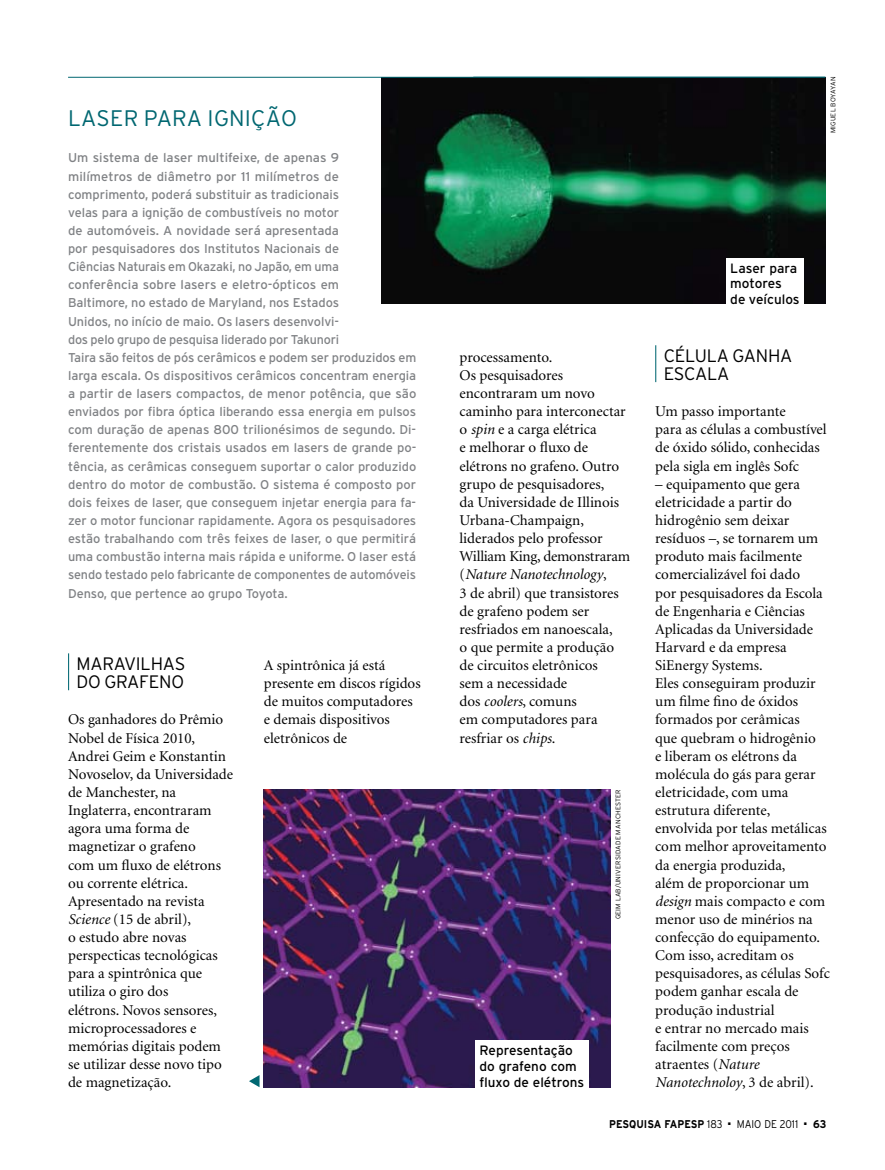
<style>
.page{position:relative;width:885px;height:1170px;background:#fff}
.page>*{position:absolute;margin:0;border:0;box-sizing:border-box;transform-origin:0 0}
.t1{font:300 22.5px "Interstate";letter-spacing:.01em;color:#006771}
.t2{font:300 18px/18.1px "Interstate";letter-spacing:-.015em;color:#000}
.t3{font:15px/18.1px "Minion";color:#000}
.t4{font:13.5px/15.8px "Interstate";color:#000}
.t5{font:12.75px/18.1px "Interstate";letter-spacing:-.005em;color:#808285}
.t6{font:700 11.25px "Interstate";color:#000;scale:.9 1}
.t7{font:300 11.25px "Interstate";color:#000;scale:.9 1}
.t8{font:300 6.75px "Interstate";letter-spacing:.025em;color:#000}
.s1{font-style:italic}
.s2{font-weight:300}
</style>
<div class="page">
<hr style="left:68px;top:653px;width:1px;height:37px;background:#006771">
<img style="left:381px;top:78px;width:444px;height:226px">
<img style="left:264px;top:789px;width:346px;height:297px">
<div style="left:475px;top:1039px;width:113px;height:51px;background:#fff"></div>
<div style="left:726px;top:257px;width:77px;height:51px;background:#fff"></div>
<hr style="left:655px;top:345px;width:1px;height:37px;background:#006771">
<svg style="left:249px;top:1075px;width:10px;height:12px"></svg>
<hr style="left:68px;top:77px;width:757px;height:1px;background:#006771">
<h1 class="t1" style="left:68px;top:105px;width:230px">LASER PARA IGNIÇÃO</h1>
<p class="t5" style="left:68px;top:149px;width:350px">Um sistema de laser multifeixe, de apenas 9<br>milímetros de diâmetro por 11 milímetros de comprimento, poderá substituir as tradicionais<br>velas para a ignição de combustíveis no motor<br>de automóveis. A novidade será apresentada<br>por pesquisadores dos Institutos Nacionais de<br>Ciências Naturais em Okazaki, no Japão, em uma<br>conferência sobre lasers e eletro-ópticos em<br>Baltimore, no estado de Maryland, nos Estados<br>Unidos, no início de maio. Os lasers desenvolvi-<br>dos pelo grupo de pesquisa liderado por Takunori<br>Taira são feitos de pós cerâmicos e podem ser produzidos em larga escala. Os dispositivos cerâmicos concentram energia a partir de lasers compactos, de menor potência, que são enviados por fibra óptica liberando essa energia em pulsos com duração de apenas 800 trilionésimos de segundo. Di&shy;ferentemente dos cristais usados em lasers de grande po&shy;tência, as cerâmicas conseguem suportar o calor produzido dentro do motor de combustão. O sistema é composto por dois feixes de laser, que conseguem injetar energia para fa&shy;zer o motor funcionar rapidamente. Agora os pesquisadores estão trabalhando com três feixes de laser, o que permitirá uma combustão interna mais rápida e uniforme. O laser está sendo testado pelo fabricante de componentes de automóveis Denso, que pertence ao grupo Toyota.</p>
<p class="t2" style="left:77px;top:654px;width:110px">MARAVILHAS<br>DO GRAFENO</p>
<p class="t3" style="left:68px;top:711px;width:166px">Os ganhadores do Prêmio<br>Nobel de Física 2010,<br>Andrei Geim e Konstantin<br>Novoselov, da Universidade de Manchester, na<br>Inglaterra, encontraram agora uma forma de magnetizar o grafeno<br>com um fluxo de elétrons ou corrente elétrica.<br>Apresentado na revista<br><span class="s1">Science</span> (15 de abril),<br>o estudo abre novas perspecticas tecnológicas para a spintrônica que utiliza o giro dos<br>elétrons. Novos sensores, microprocessadores e memórias digitais podem se utilizar desse novo tipo de magnetização.</p>
<p class="t3" style="left:264px;top:656px;width:158px">A spintrônica já está presente em discos rígidos de muitos computadores e demais dispositivos eletrônicos de</p>
<p class="t8" style="left:829px;top:133px;width:58px;rotate:-90deg">MIGUEL BOYAYAN</p>
<p class="t3" style="left:459px;top:348px;width:172px">processamento.<br>Os pesquisadores encontraram um novo caminho para interconectar o <span class="s1">spin</span> e a carga elétrica<br>e melhorar o fluxo de elétrons no grafeno. Outro grupo de pesquisadores,<br>da Universidade de Illinois<br>Urbana-Champaign, liderados pelo professor<br>William King, demonstraram (<span class="s1">Nature Nanotechnology</span>,<br>3 de abril) que transistores de grafeno podem ser resfriados em nanoescala,<br>o que permite a produção de circuitos eletrônicos<br>sem a necessidade<br>dos <span class="s1">coolers</span>, comuns<br>em computadores para resfriar os <span class="s1">chips</span>.</p>
<p class="t8" style="left:614px;top:919px;width:131px;rotate:-90deg">GEIM LAB/UNIVERSIDADE MANCHESTER</p>
<p class="t4" style="left:479px;top:1042px;width:106px">Representação do grafeno com fluxo de elétrons</p>
<p class="t4" style="left:730px;top:260px;width:71px">Laser para motores de veículos</p>
<p class="t2" style="left:663px;top:346px;width:130px">CÉLULA GANHA<br>ESCALA</p>
<p class="t3" style="left:655px;top:403px;width:173px">Um passo importante<br>para as células a combustível de óxido sólido, conhecidas pela sigla em inglês Sofc</p>
<p class="t3" style="left:655px;top:475px;width:176px">– equipamento que gera eletricidade a partir do hidrogênio sem deixar resíduos –, se tornarem um produto mais facilmente comercializável foi dado<br>por pesquisadores da Escola de Engenharia e Ciências<br>Aplicadas da Universidade<br>Harvard e da empresa<br>SiEnergy Systems.<br>Eles conseguiram produzir um filme fino de óxidos formados por cerâmicas<br>que quebram o hidrogênio<br>e liberam os elétrons da molécula do gás para gerar eletricidade, com uma estrutura diferente, envolvida por telas metálicas com melhor aproveitamento da energia produzida,<br>além de proporcionar um <span class="s1">design</span> mais compacto e com menor uso de minérios na confecção do equipamento.<br>Com isso, acreditam os pesquisadores, as células Sofc podem ganhar escala de produção industrial<br>e entrar no mercado mais facilmente com preços atraentes (<span class="s1">Nature<br>Nanotechnoloy</span>, 3 de abril).</p>
<p class="t6" style="left:609px;top:1117px;width:127px">PESQUISA FAPESP <span class="s2">183</span></p>
<p class="t7" style="left:728px;top:1117px;width:79px">■ MAIO DE 2011</p>
<p class="t6" style="left:804px;top:1117px;width:26px">■ 63</p>
</div>
